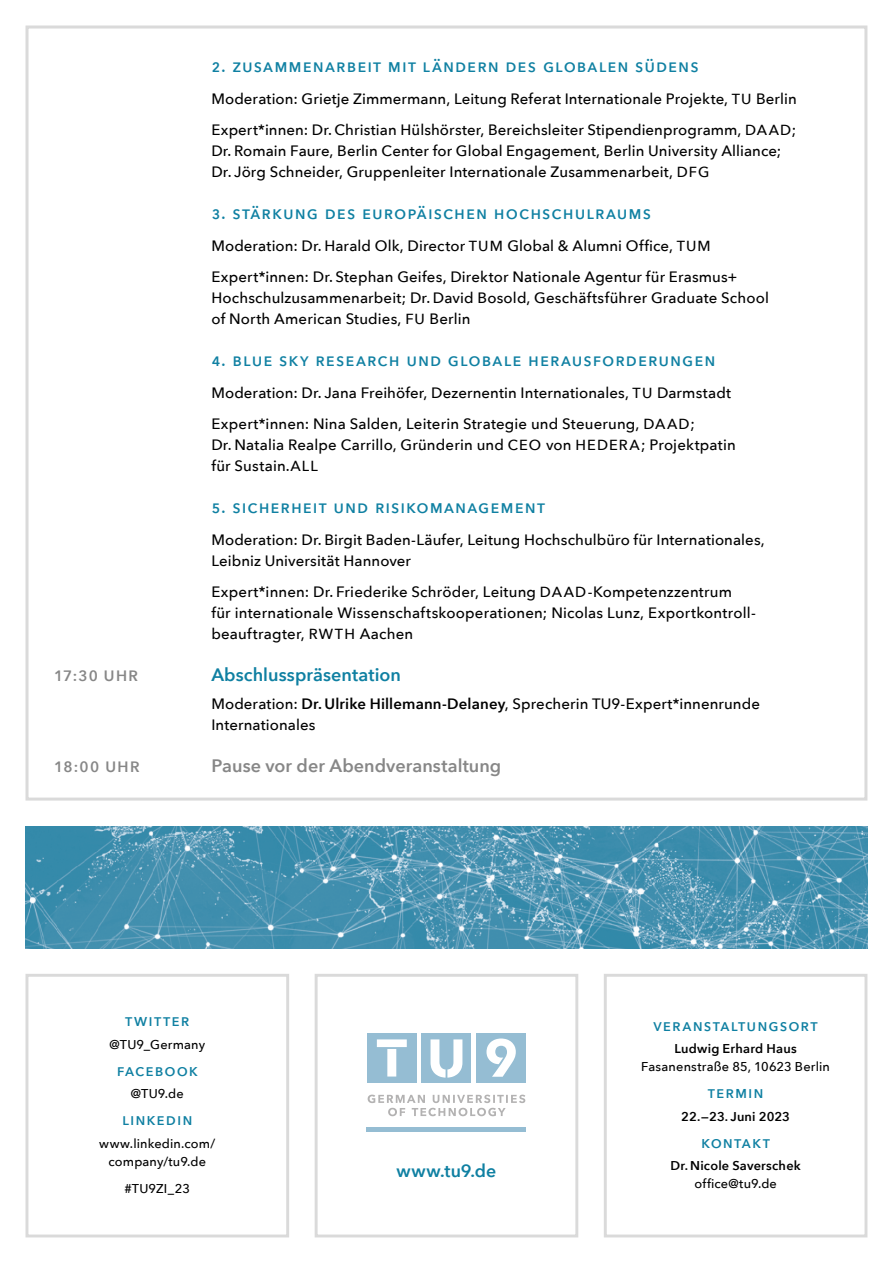
<style>
.page{position:relative;width:893px;height:1263px;background:#fff}
.page>*{position:absolute;margin:0;border:0;box-sizing:border-box;transform-origin:0 0}
.t1{font:500 18px "Avenir Next";letter-spacing:.075em;color:#0f80a2}
.t2{font:500 18px "Avenir Next";letter-spacing:.055em;color:#0f80a2}
.t3{font:600 18px "Avenir Next";color:#878787}
.t4{font:600 18px "Avenir Next";letter-spacing:.005em;color:#0f80a2}
.t5{font:600 17.7px "Avenir Next";letter-spacing:.005em;color:#0f80a2}
.t6{font:500 16.5px "Avenir Next";letter-spacing:.08em;color:#0f80a2}
.t7{font:500 15px/21px "Avenir Next";letter-spacing:.01em;color:#000}
.t8{font:600 15px "Avenir Next";letter-spacing:.095em;color:#878787}
.t9{font:500 12.75px/18px "Avenir Next";letter-spacing:.01em;color:#000;text-align:center}
.t10{font:600 12.75px "Avenir Next";letter-spacing:.015em;color:#000}
.s1{font-size:14.55px}
.s2{font-weight:600}
</style>
<div class="page">
<img style="left:26px;top:826px;width:841px;height:122px">
<div style="left:26px;top:974px;width:263px;height:263px;border:3px solid #dadada"></div>
<div style="left:367px;top:1127px;width:159px;height:5px;background:#95bdd3"></div>
<svg style="left:368px;top:1094px;width:157px;height:22px"></svg>
<div style="left:367px;top:1033px;width:50px;height:50px;background:#95bdd3"></div>
<div style="left:422px;top:1033px;width:49px;height:50px;background:#95bdd3"></div>
<div style="left:476px;top:1033px;width:50px;height:50px;background:#95bdd3"></div>
<svg style="left:486px;top:1038px;width:30px;height:39px"></svg>
<svg style="left:377px;top:1039px;width:30px;height:37px"></svg>
<svg style="left:430px;top:1039px;width:32px;height:39px"></svg>
<div style="left:315px;top:974px;width:263px;height:263px;border:3px solid #dadada"></div>
<div style="left:604px;top:974px;width:263px;height:263px;border:3px solid #dadada"></div>
<p class="t1" style="left:211px;top:50px;width:489px">2. Zusammenarbeit mit Ländern des Globalen Südens</p>
<p class="t7" style="left:211px;top:82px;width:587px;line-height:31.5px">Moderation: Grietje Zimmermann, Leitung Referat Internationale Projekte, <span class="s1">TU</span> Berlin<br>Expert*innen: Dr. Christian Hülshörster, Bereichsleiter Stipendienprogramm, <span class="s1">DAAD</span>;</p>
<p class="t7" style="left:211px;top:140px;width:571px">Dr. Romain Faure, Berlin Center for Global Engagement, Berlin University Alliance;<br>Dr. Jörg Schneider, Gruppenleiter Internationale Zusammenarbeit, <span class="s1">DFG</span></p>
<p class="t1" style="left:211px;top:197px;width:441px">3. Stärkung des europäischen Hochschulraums</p>
<p class="t7" style="left:211px;top:229px;width:528px;line-height:31.5px">Moderation: Dr. Harald Olk, Director <span class="s1">TUM</span> Global &amp; Alumni Office, <span class="s1">TUM<br></span>Expert*innen: Dr. Stephan Geifes, Direktor Nationale Agentur für Erasmus+</p>
<p class="t7" style="left:211px;top:287px;width:559px">Hochschulzusammenarbeit; Dr. David Bosold, Geschäftsführer Graduate School of North American Studies, <span class="s1">FU</span> Berlin</p>
<p class="t1" style="left:211px;top:344px;width:506px">4. Blue Sky Research und Globale -H erausforderungen</p>
<p class="t7" style="left:211px;top:376px;width:521px;line-height:31.5px">Moderation: Dr. Jana Freihöfer, Dezernentin Internationales, <span class="s1">TU</span> Darmstadt<br>Expert*innen: Nina Salden, Leiterin Strategie und Steuerung, <span class="s1">DAAD</span>;</p>
<p class="t7" style="left:211px;top:434px;width:526px">Dr. Natalia Realpe Carrillo, Gründerin und <span class="s1">CEO</span> von <span class="s1">HEDERA</span>; Projektpatin für Sustain.<span class="s1">ALL</span></p>
<p class="t2" style="left:211px;top:491px;width:333px">5. Sicherheit und Risikomanagement</p>
<p class="t7" style="left:211px;top:528px;width:555px">Moderation: Dr. Birgit Baden-Läufer, Leitung Hochschulbüro für Internationales,<br>Leibniz Universität Hannover</p>
<p class="t7" style="left:211px;top:581px;width:545px">Expert*innen: Dr. Friederike Schröder, Leitung <span class="s1">DAAD</span>-Kompetenzzentrum für internationale Wissenschaftskooperationen; Nicolas Lunz, Exportkontroll&shy;beauftragter, <span class="s1">RWTH</span> Aachen</p>
<p class="t8" style="left:54px;top:663px;width:85px">17:30 UHR</p>
<p class="t4" style="left:211px;top:659px;width:191px">Abschlusspräsentation</p>
<p class="t7" style="left:211px;top:693px;width:550px">Moderation: <span class="s2">Dr. Ulrike Hillemann-Delaney</span>, Sprecherin TU9-Expert*innenrunde<br>Internationales</p>
<p class="t8" style="left:54px;top:754px;width:87px">18:00 UHR</p>
<p class="t3" style="left:211px;top:750px;width:291px">Pause vor der Abendveranstaltung</p>
<p class="t6" style="left:125px;top:1007px;width:66px">Twitter</p>
<p class="t9" style="left:110px;top:1035px;width:97px">@TU9_Germany</p>
<p class="t6" style="left:117px;top:1056px;width:81px">Facebook</p>
<p class="t9" style="left:131px;top:1084px;width:54px">@TU9.de</p>
<p class="t6" style="left:122px;top:1106px;width:72px">LinkedIn</p>
<p class="t9" style="left:99px;top:1134px;width:118px">www.linkedin.com/ company/tu9.de</p>
<p class="t9" style="left:124px;top:1179px;width:67px">#TU9ZI_23</p>
<p class="t5" style="left:397px;top:1155px;width:101px">www.tu9.de</p>
<p class="t6" style="left:653px;top:1011px;width:164px">Veranstaltungsort</p>
<p class="t10" style="left:674px;top:1038px;width:124px">Ludwig Erhard Haus</p>
<p class="t9" style="left:641px;top:1057px;width:190px">Fasanenstraße 85, 10623 Berlin</p>
<p class="t6" style="left:708px;top:1079px;width:57px">Termin</p>
<p class="t10" style="left:681px;top:1105px;width:110px">22.—23. Juni 2023</p>
<p class="t6" style="left:701px;top:1128px;width:69px">kontakt</p>
<p class="t10" style="left:670px;top:1155px;width:132px">Dr. Nicole Saverschek</p>
<p class="t9" style="left:694px;top:1174px;width:84px">office@tu9.de</p>
</div>
